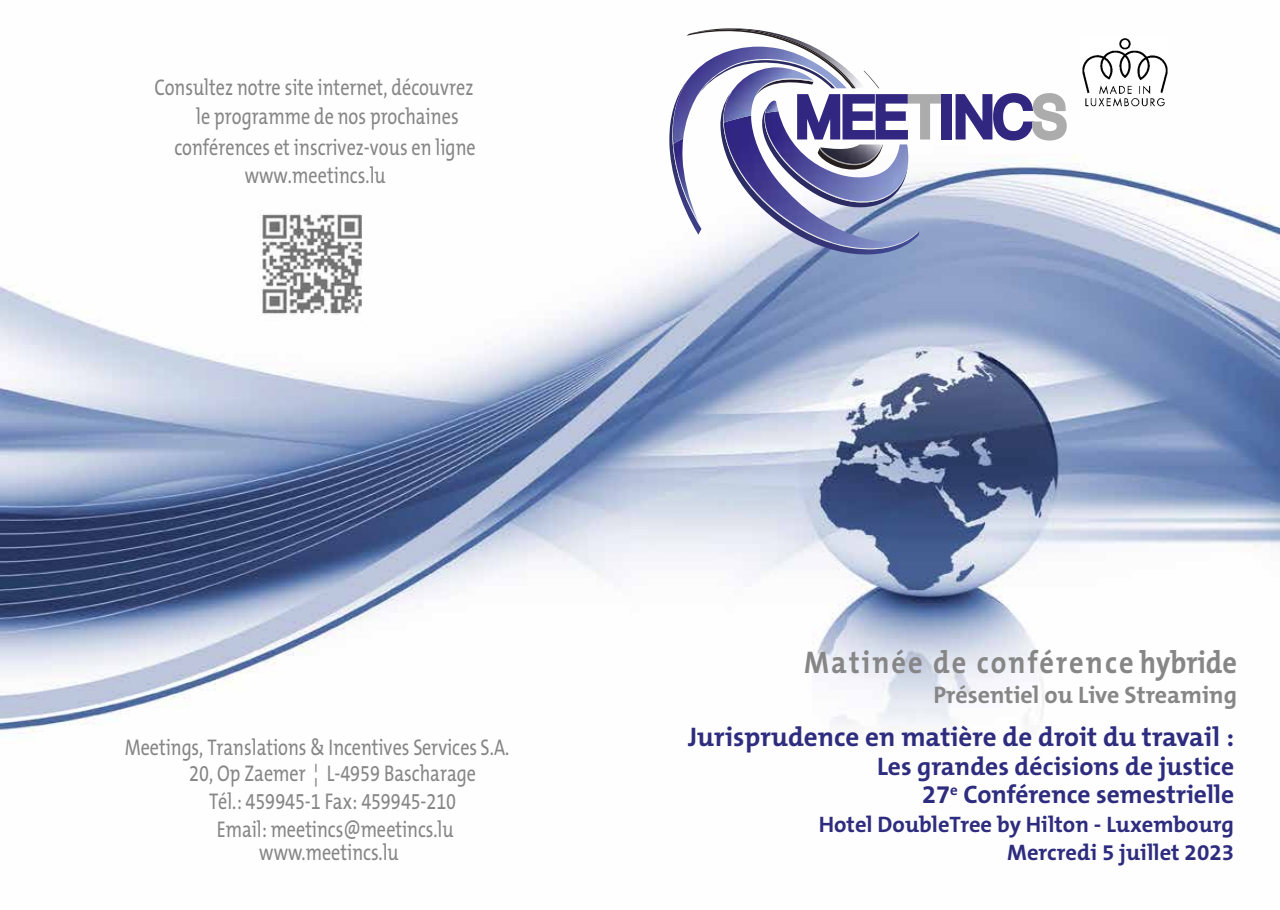
<style>
.page{position:relative;width:1280px;height:910px;background:#fff}
.page>*{position:absolute;margin:0;border:0;box-sizing:border-box;transform-origin:0 0}
.t1{font:700 31.5px "The Mix B W7";letter-spacing:.075em;color:#868686;scale:.9 1}
.t2{font:700 27px "The Mix B W7";color:#2e2c7e}
.t3{font:700 25.5px/28.5px "The Mix B W7";color:#2e2c7e;text-align:right}
.t4{font:700 24px "The Mix B W7";color:#868686}
.t5{font:22.8px "The Mix B W5 Plain";color:#868686;scale:.79 1}
.t6{font:700 22.5px/28.5px "The Mix B W7";color:#2e2c7e;text-align:right}
</style>
<div class="page">
<img style="left:0;top:139px;width:1280px;height:595px">
<div style="left:942px;top:94px;width:10px;height:45px;background:#312781"></div>
<svg style="left:955px;top:93px;width:112px;height:48px"></svg>
<img style="left:720px;top:250px;width:199px;height:5px">
<img style="left:669px;top:115px;width:3px;height:120px">
<svg style="left:672px;top:28px;width:270px;height:222px"></svg>
<img style="left:1082px;top:38px;width:86px;height:69px">
<img style="left:250px;top:201px;width:124px;height:125px">
<p class="t5" style="left:154px;top:72px;width:405px">Consultez notre site internet, découvrez</p>
<p class="t5" style="left:196px;top:102px;width:334px">le programme de nos prochaines</p>
<p class="t5" style="left:174px;top:132px;width:383px">conférences et inscrivez-vous en ligne</p>
<p class="t5" style="left:245px;top:160px;width:180px">www.meetincs.lu</p>
<p class="t5" style="left:125px;top:732px;width:488px">Meetings, Translations &amp; Incentives Services S.A.</p>
<p class="t5" style="left:189px;top:759px;width:364px">20, Op Zaemer ¦ L-4959 Bascharage</p>
<p class="t5" style="left:209px;top:787px;width:314px">Tél.: 459945-1 Fax: 459945-210</p>
<p class="t5" style="left:217px;top:814px;width:301px">Email: meetincs@meetincs.lu</p>
<p class="t5" style="left:259px;top:838px;width:178px">www.meetincs.lu</p>
<h1 class="t1" style="left:804px;top:642px;width:482px">Matinée de conférence hybride</h1>
<p class="t4" style="left:933px;top:680px;width:305px">Présentiel ou Live Streaming</p>
<p class="t2" style="left:688px;top:720px;width:547px">Jurisprudence en matière de droit du travail :</p>
<p class="t3" style="left:877px;top:752px;width:358px">Les grandes décisions de justice<br>27<sup>e</sup> Conférence semestrielle</p>
<p class="t6" style="left:819px;top:810px;width:417px">Hotel DoubleTree by Hilton - Luxembourg<br>Mercredi 5 juillet 2023</p>
</div>
